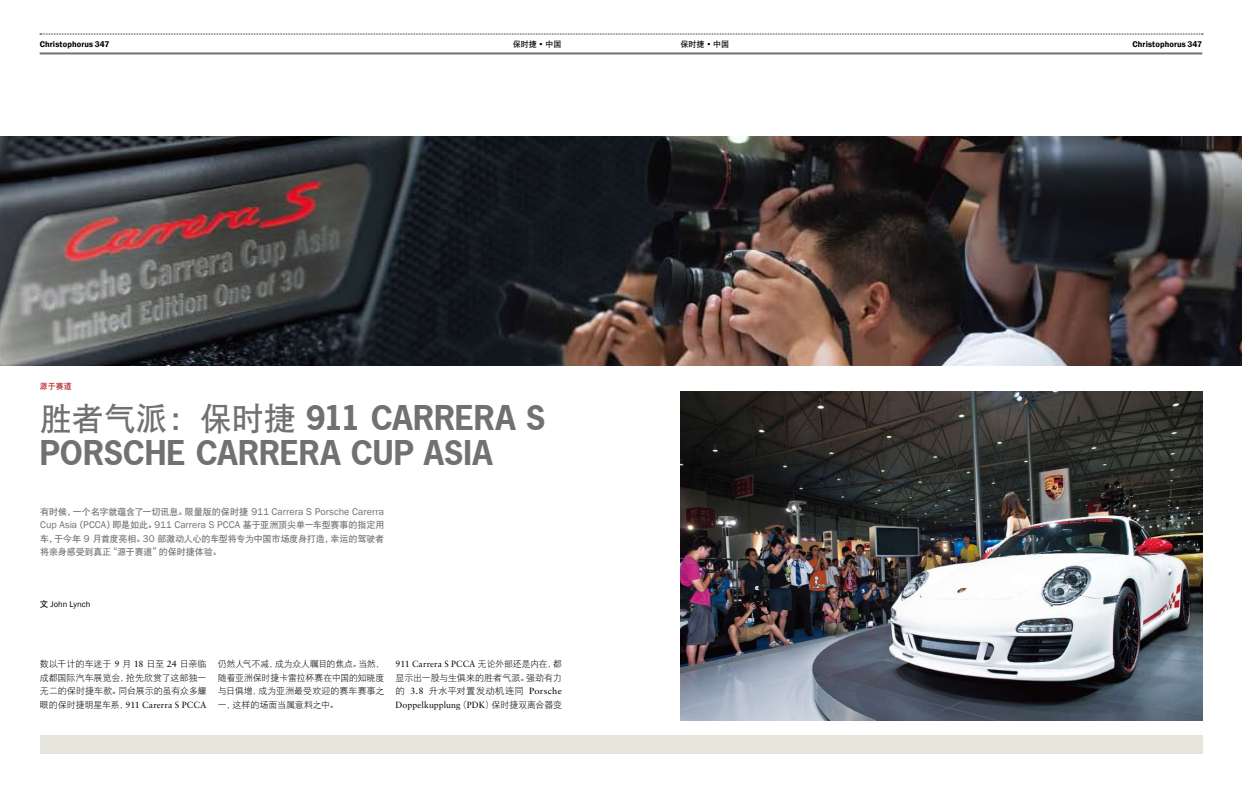
<style>
.page{position:relative;width:1242px;height:794px;background:#fff}
.page>*{position:absolute;margin:0;border:0;box-sizing:border-box;transform-origin:0 0}
.t1{font:700 32px/35px "Porsche News Gothic";letter-spacing:-.005em;color:#727172}
.t2{font:10px/13.5px "Franklin Gothic";letter-spacing:.005em;color:#727172}
.t3{font:9px/13.5px "DFP Hei W3";letter-spacing:-.005em;color:#000;text-align:justify}
.t4{font:9px "Sabon";letter-spacing:.005em;color:#000}
.t5{font:9px/13.5px "DFP Hei W7";letter-spacing:-.02em;color:#727172}
.t6{font:600 8.5px "Franklin Gothic";letter-spacing:.015em;color:#000}
.t7{font:8.5px "Franklin Gothic";letter-spacing:.005em;color:#000}
.t8{font:8px "DFP Hei W7";color:#000}
.t9{font:8px "DFP Hei W7";color:#b4161c}
.s1{font-family:"Franklin Gothic";font-weight:600;font-size:8.5px}
.s2{font-family:"DFP Hei W7";font-weight:400}
.s3{font-family:"DFP Hei W7";font-size:9px}
.s4{font-family:"Franklin Gothic";font-size:10px}
.s5{font-family:"DFP Hei W7"}
.s6{font-family:"Sabon"}
.s7{font-family:"DFP Hei W3"}
</style>
<div class="page">
<svg style="left:40px;top:34px;width:1163px;height:1px"></svg>
<hr style="left:40px;top:52px;width:1162px;height:2px;background:#727172">
<div style="left:40px;top:735px;width:1162px;height:18px;background:#e6e5db"></div>
<img style="left:0;top:136px;width:1242px;height:230px">
<img style="left:680px;top:391px;width:522px;height:329px">
<p class="t8" style="left:513px;top:40px;width:50px">保时捷 <span class="s1">•</span> 中国</p>
<p class="t8" style="left:680px;top:40px;width:50px">保时捷 <span class="s1">•</span> 中国</p>
<p class="t6" style="left:40px;top:39px;width:71px">Christophorus 347</p>
<p class="t6" style="left:1132px;top:39px;width:71px">Christophorus 347</p>
<p class="t9" style="left:40px;top:382px;width:33px">源于赛道</p>
<h1 class="t1" style="left:40px;top:400px;width:507px"><span class="s2">胜者气派：保时捷</span> 911 CARRERA S<br>PORSCHE CARRERA CUP ASIA</h1>
<p class="t2" style="left:40px;top:504px;width:345px"><span class="s3">有时候，一个名字就蕴含了一切讯息。限量版的保时捷</span> 911 Carrera S Porsche Carerra<br>Cup Asia<span class="s3">（</span>PCCA<span class="s3">）即是如此。</span>911 Carrera S PCCA <span class="s3">基于亚洲顶尖单一车型赛事的指定用</span></p>
<p class="t5" style="left:40px;top:531px;width:345px">车，于今年 <span class="s4">9</span> 月首度亮相。<span class="s4">30</span> 部激动人心的车型将专为中国市场度身打造，幸运的驾驶者将亲身感受到真正“源于赛道”的保时捷体验。</p>
<p class="t7" style="left:40px;top:598px;width:52px"><span class="s5">文</span> John Lynch</p>
<p class="t3" style="left:40px;top:657px;width:168px">数以千计的车迷于 <span class="s6">9</span> 月 <span class="s6">18</span> 日至 <span class="s6">24</span> 日亲临成都国际汽车展览会，抢先欣赏了这部独一无二的保时捷车款。同台展示的虽有众多耀</p>
<p class="t4" style="left:40px;top:699px;width:168px"><span class="s7">眼的保时捷明星车系，</span>911 Carerra S PCCA</p>
<p class="t3" style="left:218px;top:657px;width:168px">仍然人气不减，成为众人瞩目的焦点。当然，随着亚洲保时捷卡雷拉杯赛在中国的知晓度与日俱增，成为亚洲最受欢迎的赛车赛事之一，这样的场面当属意料之中。</p>
<p class="t4" style="left:395px;top:658px;width:168px">911 Carrera S PCCA <span class="s7">无论外部还是内在，都</span></p>
<p class="t3" style="left:395px;top:670px;width:168px">显示出一股与生俱来的胜者气派。强劲有力的 <span class="s6">3.8</span> 升水平对置发动机连同 <span class="s6">Porsche</span></p>
<p class="t4" style="left:395px;top:699px;width:168px">Doppelkupplung<span class="s7">（</span>PDK<span class="s7">）保时捷双离合器变</span></p>
</div>
